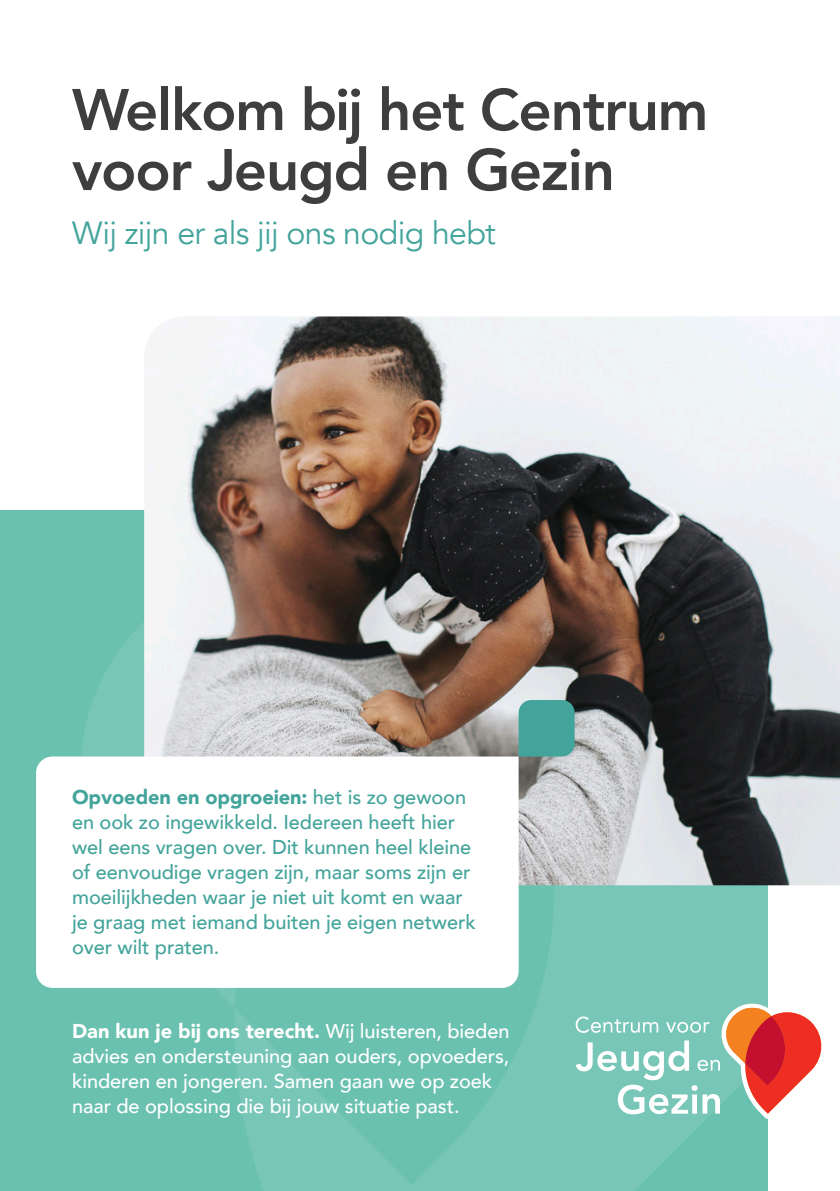
<style>
.page{position:relative;width:840px;height:1191px;background:#fff}
.page>*{position:absolute;margin:0;border:0;box-sizing:border-box;transform-origin:0 0}
.t1{font:800 58px/60px "Avenir";letter-spacing:-.02em;color:#3e3e3f}
.t2{font:32px "Avenir";letter-spacing:-.02em;color:#43a49b}
.t3{font:500 20px/25px "Avenir";letter-spacing:-.005em;color:#43a49b}
.t4{font:500 20px/25px "Avenir";letter-spacing:-.005em;color:#fff}
.s1{font-weight:900}
</style>
<div class="page">
<div style="left:0;top:510px;width:767px;height:681px;background:#6bc1b0"></div>
<svg style="left:82px;top:622px;width:149px;height:381px;fill:#77c6b7"></svg>
<svg style="left:231px;top:885px;width:536px;height:306px;fill:#77c6b7"></svg>
<img style="left:144px;top:316px;width:695px;height:569px">
<div style="left:36px;top:756px;width:482px;height:232px;background:#fff"></div>
<div style="left:518px;top:700px;width:56px;height:56px;background:#43a49b"></div>
<svg style="left:575px;top:993px;width:247px;height:141px"></svg>
<p class="t1" style="left:72px;top:80px;width:637px">Welkom bij het Centrum voor Jeugd en Gezin</p>
<p class="t2" style="left:72px;top:214px;width:425px">Wij zijn er als jij ons nodig hebt</p>
<p class="t3" style="left:72px;top:783px;width:405px"><span class="s1">Opvoeden en opgroeien:</span> het is zo gewoon en ook zo ingewikkeld. Iedereen heeft hier wel eens vragen over. Dit kunnen heel kleine of eenvoudige vragen zijn, maar soms zijn er moeilijkheden waar je niet uit komt en waar je graag met iemand buiten je eigen netwerk over wilt praten.</p>
<p class="t4" style="left:72px;top:1017px;width:439px"><span class="s1">Dan kun je bij ons terecht.</span> Wij luisteren, bieden advies en ondersteuning aan ouders, opvoeders, kinderen en jongeren. Samen gaan we op zoek naar de oplossing die bij jouw situatie past.</p>
</div>
